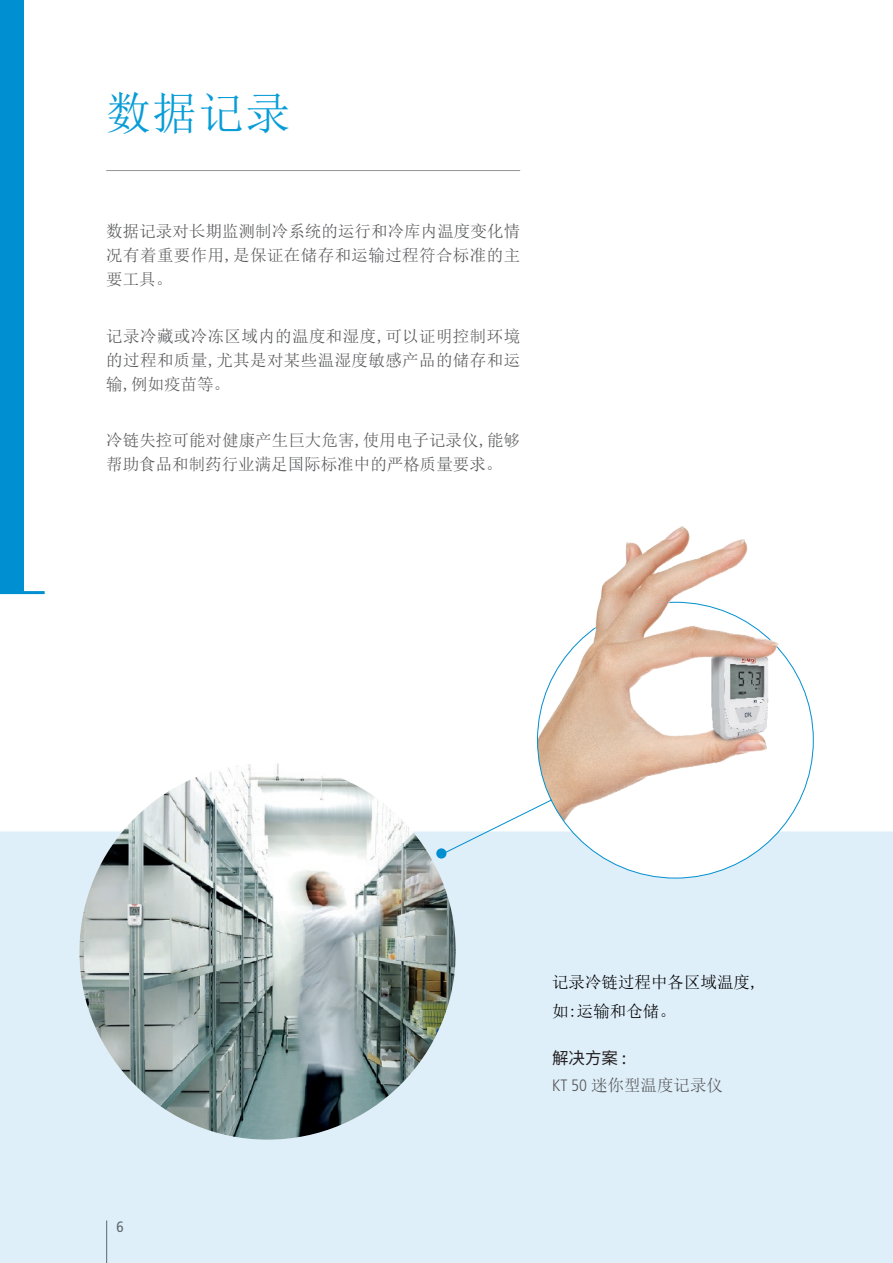
<style>
.page{position:relative;width:893px;height:1263px;background:#fff}
.page>*{position:absolute;margin:0;border:0;box-sizing:border-box;transform-origin:0 0}
.t1{font:45px "Sim Sun";color:#089dd7}
.t2{font:16.5px/24px "Sim Sun";letter-spacing:.005em;color:#57585a;text-align:justify}
.t3{font:16.5px "Sim Sun";color:#000001}
.t4{font:16.5px "Source Han Sans CN";color:#231f20}
.t5{font:condensed 15px "Frutiger LT Std";color:#6c6d70}
.s1{font-family:"Frutiger LT Std";font-weight:300;font-stretch:condensed}
</style>
<div class="page">
<div style="left:0;top:830px;width:893px;height:433px;background:#dfeff9"></div>
<hr style="left:106px;top:170px;width:414px;height:1px;background:#939598">
<img style="left:537px;top:602px;width:276px;height:276px;border-radius:138px">
<img style="left:79px;top:763px;width:377px;height:377px;border-radius:188px">
<svg style="left:438px;top:799px;width:115px;height:57px"></svg>
<div style="left:436px;top:848px;width:10px;height:10px;background:#008fd0;border-radius:50%"></div>
<img style="left:566px;top:526px;width:223px;height:297px">
<div style="left:0;top:0;width:23px;height:593px;background:#008fd0"></div>
<hr style="left:0;top:591px;width:45px;height:3px;background:#008fd0">
<p class="t1" style="left:106px;top:91px;width:186px">数据记录</p>
<p class="t2" style="left:106px;top:219px;width:415px">数据记录对长期监测制冷系统的运行和冷库内温度变化情况有着重要作用,是保证在储存和运输过程符合标准的主要工具。</p>
<p class="t2" style="left:106px;top:324px;width:415px">记录冷藏或冷冻区域内的温度和湿度,可以证明控制环境的过程和质量,尤其是对某些温湿度敏感产品的储存和运输,例如疫苗等。</p>
<p class="t2" style="left:106px;top:428px;width:415px">冷链失控可能对健康产生巨大危害,使用电子记录仪,能够帮助食品和制药行业满足国际标准中的严格质量要求。</p>
<p class="t5" style="left:117px;top:1218px;width:9px">6</p>
<p class="t3" style="left:552px;top:974px;width:208px">记录冷链过程中各区域温度,</p>
<p class="t3" style="left:552px;top:1002px;width:125px">如:运输和仓储。</p>
<p class="t4" style="left:552px;top:1049px;width:76px">解决方案 :</p>
<p class="t2" style="left:552px;top:1073px;width:173px"><span class="s1">KT 50</span> 迷你型温度记录仪</p>
</div>
